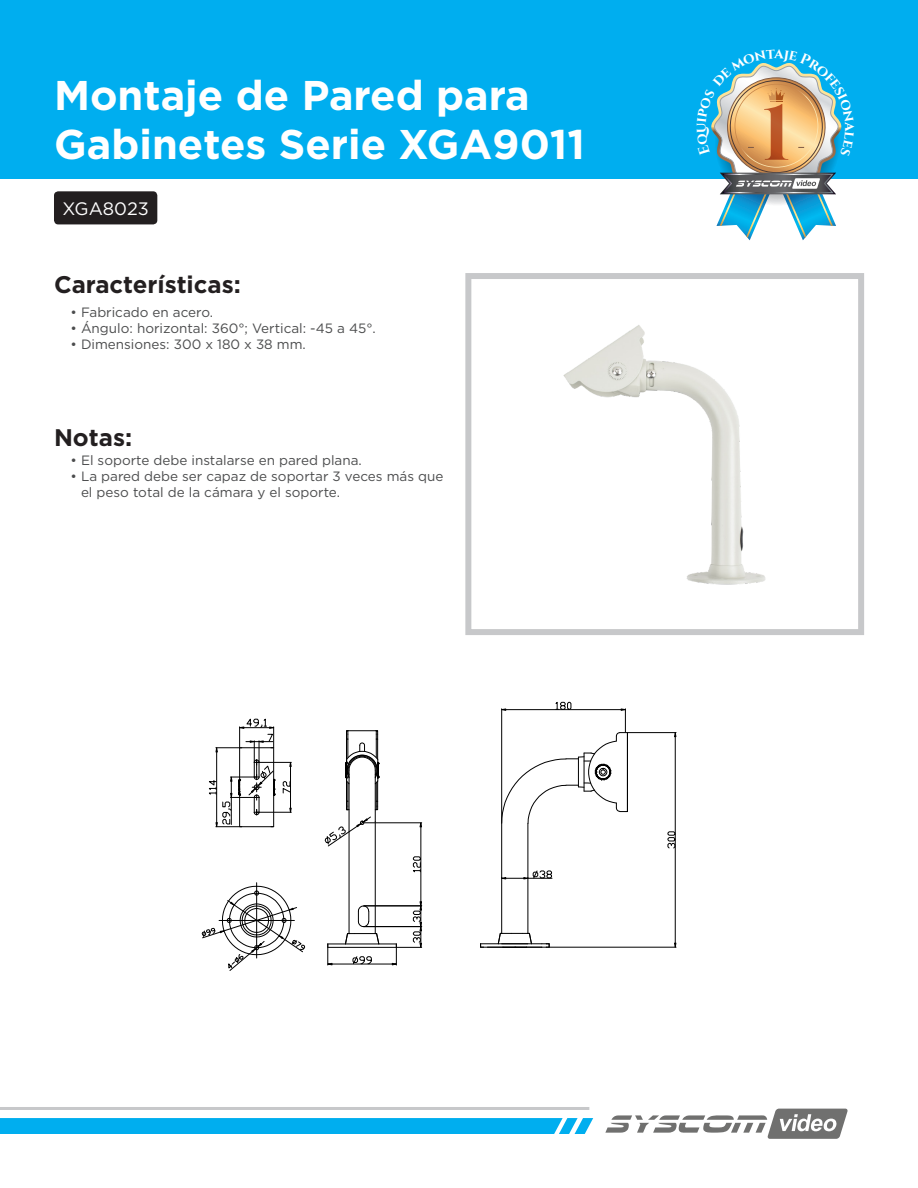
<style>
.page{position:relative;width:918px;height:1188px;background:#fff}
.page>*{position:absolute;margin:0;border:0;box-sizing:border-box;transform-origin:0 0}
.t1{font:700 78px "Cinzel";color:#bd6745}
.Titulo{font:700 41.55px/49.8px "Gotham";color:#fff}
.CARACTERISTICAS{font:700 24px "Gotham";color:#231f20}
.Titulo-2{font:18px "Gotham";color:#fff}
.t2{font:13.5px/16.2px "Gotham";color:#4b4c4d}
</style>
<div class="page">
<div style="left:0;top:0;width:918px;height:179px;background:#00aeef"></div>
<svg style="left:0;top:1118px;width:593px;height:16px;background:#06b0ef"></svg>
<svg style="left:605px;top:1109px;width:243px;height:30px"></svg>
<hr style="left:0;top:1107px;width:589px;height:3px;background:#c7c8ca">
<div style="left:54px;top:191px;width:103px;height:33px;background:#231f20;border-radius:4px"></div>
<img style="left:563px;top:325px;width:203px;height:260px">
<div style="left:465px;top:273px;width:399px;height:362px;border:6px solid #c7c8ca"></div>
<svg style="left:253px;top:733px;width:422px;height:231px"></svg>
<svg style="left:358px;top:905px;width:11px;height:22px"></svg>
<hr style="left:375px;top:770px;width:1px;height:51px;background:#000">
<hr style="left:349px;top:770px;width:1px;height:164px;background:#000">
<hr style="left:375px;top:821px;width:1px;height:113px;background:#000">
<svg style="left:345px;top:730px;width:34px;height:80px"></svg>
<svg style="left:345px;top:933px;width:35px;height:11px"></svg>
<hr style="left:528px;top:823px;width:1px;height:110px;background:#000">
<hr style="left:501px;top:823px;width:1px;height:110px;background:#000">
<svg style="left:480px;top:933px;width:70px;height:15px"></svg>
<hr style="left:550px;top:947px;width:126px;height:1px;background:#000">
<hr style="left:628px;top:732px;width:48px;height:1px;background:#000">
<hr style="left:675px;top:737px;width:1px;height:206px;background:#000">
<svg style="left:674px;top:942px;width:3px;height:9px"></svg>
<svg style="left:674px;top:732px;width:3px;height:5px"></svg>
<svg style="left:667px;top:831px;width:9px;height:18px"></svg>
<svg style="left:498px;top:701px;width:132px;height:123px"></svg>
<svg style="left:498px;top:870px;width:54px;height:10px"></svg>
<hr style="left:256px;top:883px;width:1px;height:75px;background:#000">
<svg style="left:201px;top:886px;width:104px;height:85px"></svg>
<svg style="left:208px;top:718px;width:84px;height:113px"></svg>
<hr style="left:364px;top:926px;width:58px;height:1px;background:#000">
<hr style="left:364px;top:905px;width:58px;height:1px;background:#000">
<hr style="left:362px;top:822px;width:60px;height:1px;background:#000">
<hr style="left:421px;top:827px;width:1px;height:75px;background:#000">
<svg style="left:419px;top:819px;width:3px;height:9px"></svg>
<svg style="left:412px;top:856px;width:9px;height:17px"></svg>
<hr style="left:328px;top:947px;width:68px;height:1px;background:#000">
<hr style="left:328px;top:944px;width:68px;height:1px;background:#000">
<svg style="left:325px;top:816px;width:46px;height:31px"></svg>
<hr style="left:332px;top:964px;width:60px;height:1px;background:#000">
<svg style="left:324px;top:944px;width:9px;height:22px"></svg>
<svg style="left:391px;top:901px;width:31px;height:65px"></svg>
<svg style="left:352px;top:956px;width:20px;height:9px"></svg>
<img style="left:711px;top:63px;width:131px;height:177px">
<p class="Titulo" style="left:54px;top:69px;width:532px">Montaje de Pared para<br>Gabinetes Serie XGA9011</p>
<p class="Titulo-2" style="left:63px;top:199px;width:88px">XGA8023</p>
<p class="CARACTERISTICAS" style="left:54px;top:271px;width:188px">Características:</p>
<p class="t2" style="left:70px;top:304px;width:144px">• Fabricado en acero.</p>
<p class="t2" style="left:70px;top:320px;width:307px">• Ángulo: horizontal: 360°; Vertical: -45 a 45°.</p>
<p class="t2" style="left:70px;top:336px;width:237px">• Dimensiones: 300 x 180 x 38 mm.</p>
<p class="CARACTERISTICAS" style="left:54px;top:424px;width:80px">Notas:</p>
<p class="t2" style="left:70px;top:452px;width:293px">• El soporte debe instalarse en pared plana.</p>
<p class="t2" style="left:81px;top:468px;width:364px;text-indent:-10px">• La pared debe ser capaz de soportar 3 veces más que el peso total de la cámara y el soporte.</p>
<h1 class="t1" style="left:761px;top:86px;width:32px">1</h1>
</div>
